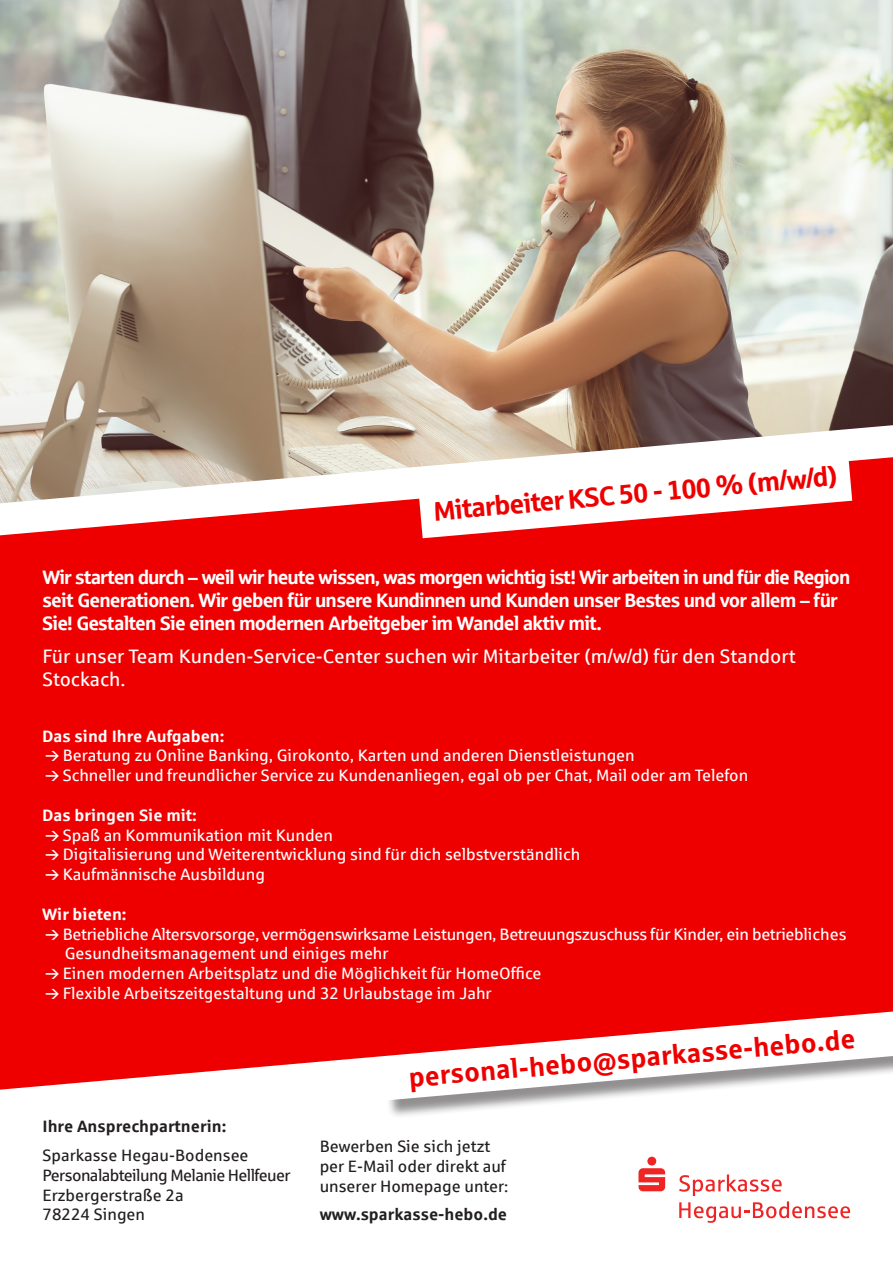
<style>
.page{position:relative;width:893px;height:1263px;background:#fff}
.page>*{position:absolute;margin:0;border:0;box-sizing:border-box;transform-origin:0 0}
.t1{font:700 27px "Sparkasse Rg";color:#e00}
.t2{font:19.5px/23.4px "Sparkasse Head";letter-spacing:-.01em;color:#fff}
.t3{font:19.5px/23.4px "Sparkasse Rg";color:#fff}
.t4{font:16.5px/19.8px "Sparkasse Rg";color:#fff}
.t5{font:16.5px/19.8px "Sparkasse Rg";color:#231f20}
.t6{font:16.5px "Sparkasse Rg";letter-spacing:-.02em;color:#fff}
.t7{font:700 16.5px "Sparkasse Rg";color:#fff}
.t8{font:700 16.5px "Sparkasse Rg";color:#231f20}
</style>
<div class="page">
<img style="left:0;top:0;width:893px;height:424px">
<div style="left:0;top:537px;width:893px;height:472px;background:#e00"></div>
<svg style="left:0;top:1009px;width:893px;height:204px"></svg>
<svg style="left:0;top:424px;width:893px;height:113px"></svg>
<svg style="left:419px;top:458px;width:433px;height:80px"></svg>
<div style="left:384px;top:1014px;width:509px;height:105px;background:#231f20;opacity:.5"></div>
<svg style="left:381px;top:1011px;width:512px;height:89px"></svg>
<svg style="left:638px;top:1157px;width:27px;height:34px"></svg>
<svg style="left:679px;top:1174px;width:171px;height:49px"></svg>
<svg style="left:46px;top:751px;width:13px;height:10px"></svg>
<svg style="left:46px;top:771px;width:13px;height:10px"></svg>
<svg style="left:46px;top:830px;width:13px;height:10px"></svg>
<svg style="left:46px;top:850px;width:13px;height:10px"></svg>
<svg style="left:46px;top:870px;width:13px;height:10px"></svg>
<svg style="left:46px;top:929px;width:13px;height:10px"></svg>
<svg style="left:46px;top:969px;width:13px;height:10px"></svg>
<svg style="left:46px;top:989px;width:13px;height:10px"></svg>
<p class="t1" style="left:432px;top:494px;width:407px;rotate:-5deg">Mitarbeiter KSC 50 - 100 % (m/w/d)</p>
<p class="t2" style="left:43px;top:564px;width:809px">Wir starten durch – weil wir heute wissen, was morgen wichtig ist! Wir arbeiten in und für die Region seit Generationen. Wir geben für unsere Kundinnen und Kunden unser Bestes und vor allem – für<br>Sie! Gestalten Sie einen modernen Arbeitgeber im Wandel aktiv mit.</p>
<p class="t3" style="left:43px;top:644px;width:755px">Für unser Team Kunden-Service-Center suchen wir Mitarbeiter (m/w/d) für den Standort<br>Stockach.</p>
<p class="t7" style="left:42px;top:725px;width:184px">Das sind Ihre Aufgaben:</p>
<p class="t4" style="left:63px;top:745px;width:573px">Beratung zu Online Banking, Girokonto, Karten und anderen Dienstleistungen</p>
<p class="t4" style="left:63px;top:765px;width:687px">Schneller und freundlicher Service zu Kundenanliegen, egal ob per Chat, Mail oder am Telefon</p>
<p class="t7" style="left:42px;top:804px;width:156px">Das bringen Sie mit:</p>
<p class="t4" style="left:63px;top:824px;width:272px">Spaß an Kommunikation mit Kunden</p>
<p class="t4" style="left:63px;top:844px;width:519px">Digitalisierung und Weiterentwicklung sind für dich selbstverständlich</p>
<p class="t4" style="left:63px;top:864px;width:204px">Kaufmännische Ausbildung</p>
<p class="t7" style="left:42px;top:903px;width:86px">Wir bieten:</p>
<p class="t6" style="left:63px;top:924px;width:785px">Betriebliche Altersvorsorge, vermögenswirksame Leistungen, Betreuungszuschuss für Kinder, ein betriebliches</p>
<p class="t4" style="left:65px;top:943px;width:325px">Gesundheitsmanagement und einiges mehr</p>
<p class="t4" style="left:63px;top:963px;width:480px">Einen modernen Arbeitsplatz und die Möglichkeit für HomeOffice<br>Flexible Arbeitszeitgestaltung und 32 Urlaubstage im Jahr</p>
<p class="t8" style="left:43px;top:1116px;width:185px">Ihre Ansprechpartnerin:</p>
<p class="t5" style="left:43px;top:1145px;width:250px">Sparkasse Hegau-Bodensee<br>Personalabteilung Melanie Hellfeuer<br>Erzbergerstraße 2a<br>78224 Singen</p>
<h1 class="t1" style="left:407px;top:1060px;width:450px;rotate:-5deg">personal-hebo@sparkasse-hebo.de</h1>
<p class="t5" style="left:320px;top:1136px;width:190px">Bewerben Sie sich jetzt per E-Mail oder direkt auf unserer Homepage unter:</p>
<p class="t8" style="left:320px;top:1204px;width:189px">www.sparkasse-hebo.de</p>
</div>
